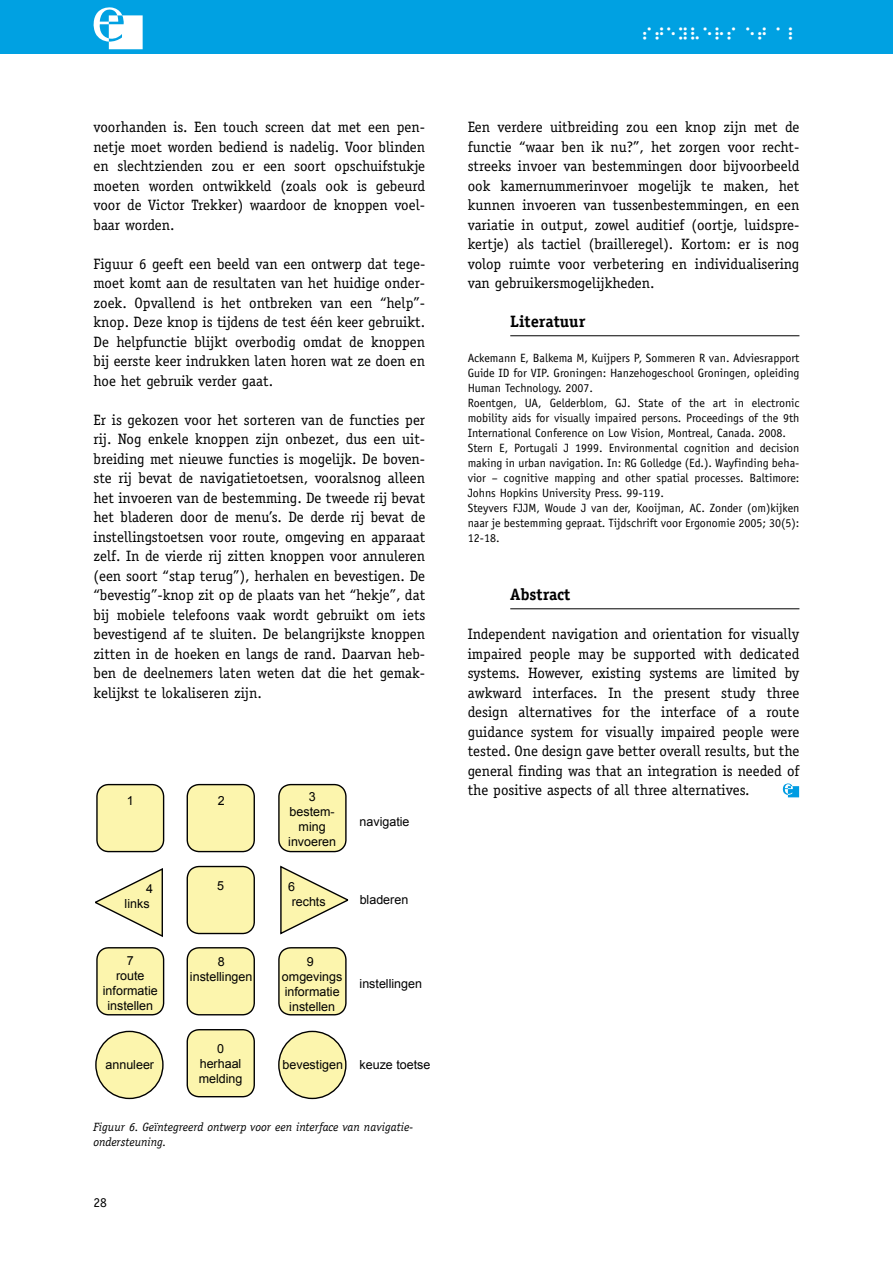
<style>
.page{position:relative;width:893px;height:1263px;background:#fff}
.page>*{position:absolute;margin:0;border:0;box-sizing:border-box;transform-origin:0 0}
.t1{font:700 16.5px "Officina Serif LT";color:#000}
.t2{font:15px/19.5px "Officina Serif LT";color:#000;text-align:justify}
.t3{font:15px "Braille Normal";color:#fff}
.t4{font:13.5px "Officina Serif LT";color:#000}
.t5{font:12.45px/15px "Arial";color:#000;text-align:center}
.t6{font:12px/15px "Officina Sans LT";color:#000}
.t7{font:italic 12px/15px "Officina Serif LT";color:#000}
</style>
<div class="page">
<div style="left:0;top:0;width:893px;height:54px;background:#00a1e2"></div>
<svg style="left:93px;top:7px;width:50px;height:42px"></svg>
<hr style="left:510px;top:335px;width:289px;height:1px;background:#000">
<hr style="left:510px;top:608px;width:289px;height:1px;background:#000">
<div style="left:96px;top:1031px;width:67px;height:67px;background:#fcf5ad;border-radius:50%"></div>
<div style="left:95px;top:1031px;width:69px;height:68px;border:1px solid #000;border-radius:50%"></div>
<svg style="left:280px;top:865px;width:69px;height:70px"></svg>
<svg style="left:95px;top:868px;width:68px;height:69px"></svg>
<svg style="left:96px;top:783px;width:69px;height:70px;background:#eae4a5"></svg>
<svg style="left:186px;top:783px;width:69px;height:70px;background:#eae4a5"></svg>
<svg style="left:278px;top:783px;width:69px;height:70px;background:#eae4a5"></svg>
<svg style="left:96px;top:947px;width:69px;height:69px;background:#e9e3a4"></svg>
<svg style="left:186px;top:947px;width:69px;height:69px;background:#e9e3a4"></svg>
<svg style="left:186px;top:1029px;width:69px;height:69px;background:#e9e3a4"></svg>
<svg style="left:278px;top:947px;width:69px;height:69px;background:#e9e3a4"></svg>
<svg style="left:186px;top:865px;width:69px;height:70px;background:#eae4a5"></svg>
<div style="left:279px;top:1031px;width:67px;height:67px;background:#fcf5ad;border-radius:50%"></div>
<div style="left:278px;top:1031px;width:69px;height:68px;border:1px solid #000;border-radius:50%"></div>
<svg style="left:782px;top:783px;width:17px;height:14px"></svg>
<p class="t3" style="left:642px;top:26px;width:159px">Steyvers et al</p>
<p class="t2" style="left:94px;top:117px;width:333px">voorhanden is. Een touch screen dat met een pen&shy;netje moet worden bediend is nadelig. Voor blinden en slechtzienden zou er een soort opschuifstukje moeten worden ontwikkeld (zoals ook is gebeurd voor de Victor Trekker) waardoor de knoppen voel&shy;baar worden.</p>
<p class="t2" style="left:94px;top:254px;width:333px">Figuur 6 geeft een beeld van een ontwerp dat tege&shy;moet komt aan de resultaten van het huidige onder&shy;zoek. Opvallend is het ontbreken van een “help”- knop. Deze knop is tijdens de test één keer gebruikt.<br>De helpfunctie blijkt overbodig omdat de knoppen bij eerste keer indrukken laten horen wat ze doen en hoe het gebruik verder gaat.</p>
<p class="t2" style="left:94px;top:410px;width:333px">Er is gekozen voor het sorteren van de functies per rij. Nog enkele knoppen zijn onbezet, dus een uit&shy;breiding met nieuwe functies is mogelijk. De boven&shy;ste rij bevat de navigatietoetsen, vooralsnog alleen het invoeren van de bestemming. De tweede rij bevat het bladeren door de menu’s. De derde rij bevat de instellingstoetsen voor route, omgeving en apparaat zelf. In de vierde rij zitten knoppen voor annuleren (een soort “stap terug”), herhalen en bevestigen. De “bevestig”-knop zit op de plaats van het “hekje”, dat bij mobiele telefoons vaak wordt gebruikt om iets bevestigend af te sluiten. De belangrijkste knoppen zitten in de hoeken en langs de rand. Daarvan heb&shy;ben de deelnemers laten weten dat die het gemak&shy;kelijkst te lokaliseren zijn.</p>
<p class="t5" style="left:127px;top:793px;width:8px">1</p>
<p class="t5" style="left:218px;top:793px;width:8px">2</p>
<p class="t5" style="left:288px;top:789px;width:49px">3 bestem&shy;ming invoeren</p>
<p class="t5" style="left:360px;top:814px;width:52px">navigatie</p>
<p class="t5" style="left:125px;top:881px;width:30px;text-align:right">4 links</p>
<p class="t5" style="left:217px;top:878px;width:8px">5</p>
<p class="t5" style="left:288px;top:879px;width:39px;text-align:left">6 rechts</p>
<p class="t5" style="left:360px;top:892px;width:50px">bladeren</p>
<p class="t5" style="left:103px;top:953px;width:56px">7<br>route informatie instellen</p>
<p class="t5" style="left:190px;top:954px;width:64px">8 instellingen</p>
<p class="t5" style="left:282px;top:954px;width:62px">9 omgevings informatie instellen</p>
<p class="t5" style="left:360px;top:976px;width:64px">instellingen</p>
<p class="t5" style="left:199px;top:1041px;width:45px">0 herhaal melding</p>
<p class="t7" style="left:94px;top:1119px;width:321px">Figuur 6. Geïntegreerd ontwerp voor een interface van navigatie&shy;ondersteuning.</p>
<p class="t5" style="left:106px;top:1057px;width:50px">annuleer</p>
<p class="t5" style="left:283px;top:1057px;width:62px">bevestigen</p>
<p class="t5" style="left:360px;top:1057px;width:79px">keuze toetsen</p>
<p class="t4" style="left:94px;top:1194px;width:15px">28</p>
<p class="t2" style="left:468px;top:117px;width:333px">Een verdere uitbreiding zou een knop zijn met de functie “waar ben ik nu?”, het zorgen voor recht&shy;streeks invoer van bestemmingen door bijvoorbeeld ook kamernummerinvoer mogelijk te maken, het kunnen invoeren van tussenbestemmingen, en een variatie in output, zowel auditief (oortje, luidspre&shy;kertje) als tactiel (brailleregel). Kortom: er is nog volop ruimte voor verbetering en individualisering van gebruikersmogelijkheden.</p>
<p class="t1" style="left:510px;top:311px;width:77px">Literatuur</p>
<p class="t6" style="left:468px;top:350px;width:333px">Ackemann E, Balkema M, Kuijpers P, Sommeren R van. Adviesrapport Guide ID for VIP. Groningen: Hanzehogeschool Groningen, opleiding Human Technology. 2007.<br>Roentgen, UA, Gelderblom, GJ. State of the art in electronic mobility aids for visually impaired persons. Proceedings of the 9th International Conference on Low Vision, Montreal, Canada. 2008.<br>Stern E, Portugali J 1999. Environmental cognition and decision making in urban navigation. In: RG Golledge (Ed.). Wayfinding beha&shy;vior – cognitive mapping and other spatial processes. Baltimore:<br>Johns Hopkins University Press. 99-119.<br>Steyvers FJJM, Woude J van der, Kooijman, AC. Zonder (om)kijken naar je bestemming gepraat. Tijdschrift voor Ergonomie 2005; 30(5):<br>12-18.</p>
<p class="t1" style="left:510px;top:584px;width:61px">Abstract</p>
<p class="t2" style="left:468px;top:624px;width:333px">Independent navigation and orientation for visually impaired people may be supported with dedicated systems. However, existing systems are limited by awkward interfaces. In the present study three design alternatives for the interface of a route guidance system for visually impaired people were tested. One design gave better overall results, but the general finding was that an integration is needed of the positive aspects of all three alternatives.</p>
</div>
